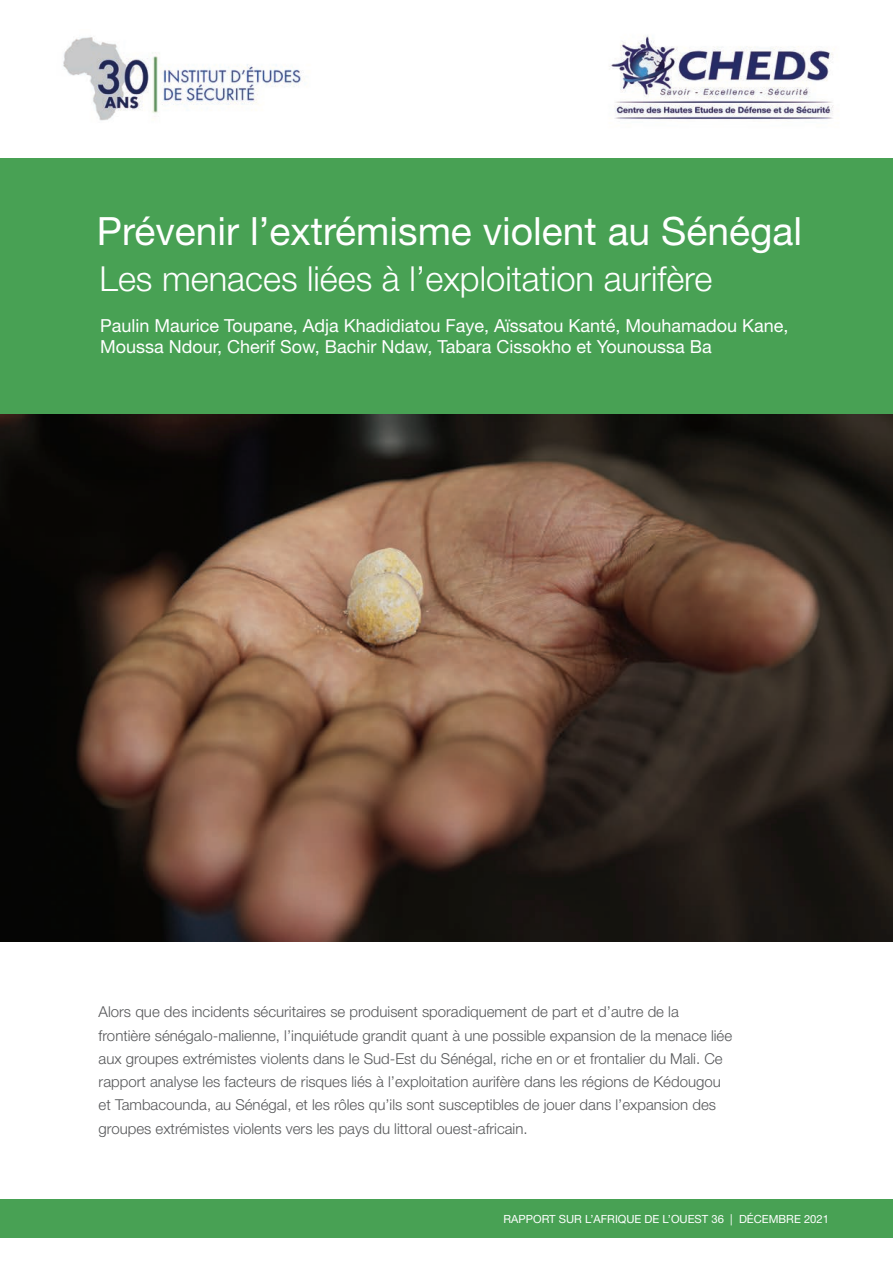
<style>
.page{position:relative;width:893px;height:1263px;background:#fff}
.page>*{position:absolute;margin:0;border:0;box-sizing:border-box;transform-origin:0 0}
.t1{font:39px "Helvetica Neue LT Std";color:#fff}
.t2{font:300 34.5px "Helvetica Neue LT Std";color:#fff}
.t3{font:18px/21px "Helvetica Neue LT Std";color:#fff}
.t4{font:300 15px/23.2px "Helvetica Neue LT Std";color:#57585a}
.t5{font:11.25px "Helvetica Neue LT Std";color:#fff}
</style>
<div class="page">
<img style="left:63px;top:37px;width:239px;height:84px">
<div style="left:0;top:1199px;width:893px;height:38px;background:#48a154"></div>
<img style="left:0;top:413px;width:893px;height:528px">
<div style="left:0;top:158px;width:893px;height:255px;background:#48a154"></div>
<img style="left:609px;top:35px;width:226px;height:85px">
<h1 class="t1" style="left:97px;top:208px;width:707px">Prévenir l’extrémisme violent au Sénégal</h1>
<h2 class="t2" style="left:99px;top:258px;width:614px">Les menaces liées à l’exploitation aurifère</h2>
<p class="t3" style="left:100px;top:314px;width:690px">Paulin Maurice Toupane, Adja Khadidiatou Faye, Aïssatou Kanté, Mouhamadou Kane,<br>Moussa Ndour, Cherif Sow, Bachir Ndaw, Tabara Cissokho et Younoussa Ba</p>
<p class="t4" style="left:99px;top:1000px;width:635px">Alors que des incidents sécuritaires se produisent sporadiquement de part et d’autre de la frontière sénégalo-malienne, l’inquiétude grandit quant à une possible expansion de la menace liée aux groupes extrémistes violents dans le Sud-Est du Sénégal, riche en or et frontalier du Mali. Ce rapport analyse les facteurs de risques liés à l’exploitation aurifère dans les régions de Kédougou et Tambacounda, au Sénégal, et les rôles qu’ils sont susceptibles de jouer dans l’expansion des groupes extrémistes violents vers les pays du littoral ouest-africain.</p>
<p class="t5" style="left:503px;top:1212px;width:327px">RAPPORT SUR L’AFRIQUE DE L’OUEST 36 | DÉCEMBRE 2021</p>
</div>
